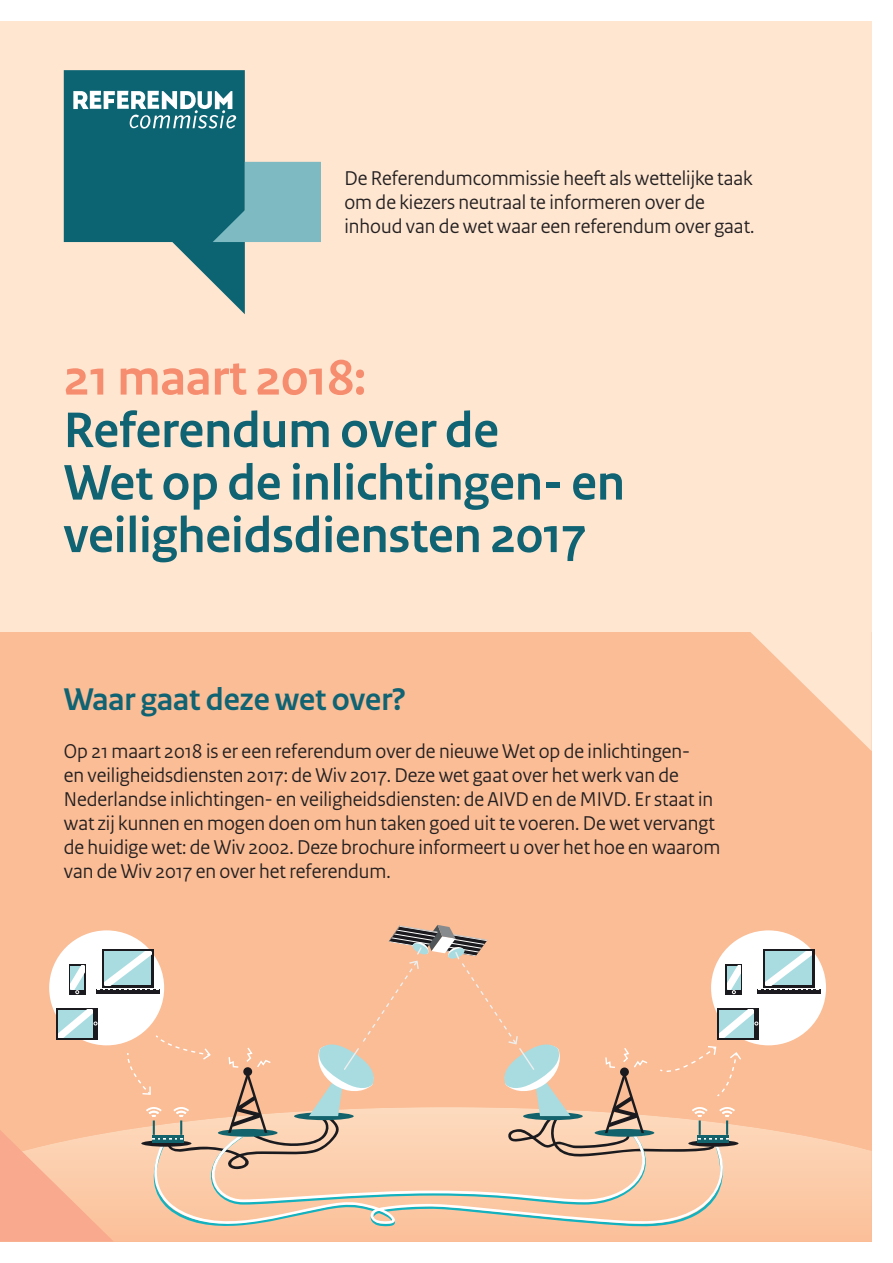
<style>
.page{position:relative;width:893px;height:1263px;background:#fff}
.page>*{position:absolute;margin:0;border:0;box-sizing:border-box;transform-origin:0 0}
.t1{font:700 52.5px/52.5px "Rijksoverheid Sans Heading";color:#0f6373}
.t2{font:700 52.5px "Rijksoverheid Sans Heading";color:#f68d6f}
.t3{font:700 33px "Rijksoverheid Sans Heading";color:#0f6373}
.t4{font:21px/24px "Rijksoverheid Sans Heading";color:#231f20}
</style>
<div class="page">
<div style="left:0;top:631px;width:872px;height:611px;background:#fabd96"></div>
<img style="left:819px;top:1139px;width:53px;height:74px">
<div style="left:0;top:21px;width:872px;height:611px;background:#fee6d1"></div>
<svg style="left:64px;top:70px;width:257px;height:244px"></svg>
<svg style="left:751px;top:632px;width:121px;height:119px"></svg>
<svg style="left:0;top:925px;width:819px;height:316px"></svg>
<p class="t4" style="left:344px;top:167px;width:411px">De Referendumcommissie heeft als wettelijke taak om de kiezers neutraal te informeren over de inhoud van de wet waar een referendum over gaat.</p>
<h1 class="t2" style="left:64px;top:358px;width:304px">21 maart 2018:</h1>
<h1 class="t1" style="left:64px;top:407px;width:563px">Referendum over de<br>Wet op de inlichtingen- en veiligheidsdiensten 2017</h1>
<h2 class="t3" style="left:64px;top:687px;width:344px">Waar gaat deze wet over?</h2>
<p class="t4" style="left:64px;top:740px;width:658px">Op 21 maart 2018 is er een referendum over de nieuwe Wet op de inlichtingen-<br>en veiligheidsdiensten 2017: de Wiv 2017. Deze wet gaat over het werk van de Nederlandse inlichtingen- en veiligheidsdiensten: de AIVD en de MIVD. Er staat in wat zij kunnen en mogen doen om hun taken goed uit te voeren. De wet vervangt de huidige wet: de Wiv 2002. Deze brochure informeert u over het hoe en waarom van de Wiv 2017 en over het referendum.</p>
</div>
